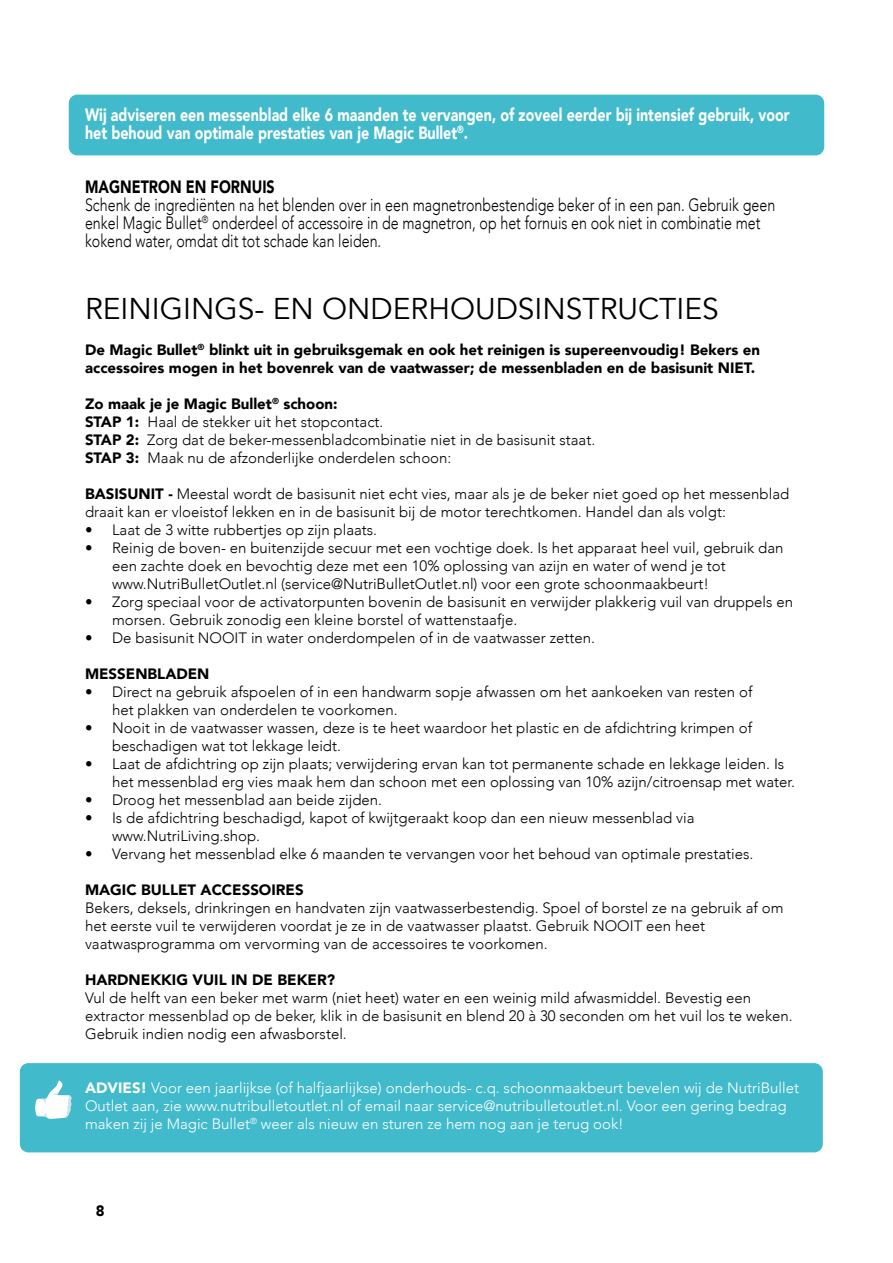
<style>
.page{position:relative;width:893px;height:1263px;background:#fff}
.page>*{position:absolute;margin:0;border:0;box-sizing:border-box;transform-origin:0 0}
.t1{font:30px "Avenir";color:#000}
.t2{font:300 17.85px/18px "Avenir";color:#000;scale:.8 1}
.t3{font:900 17.85px/18px "Avenir";color:#fff;scale:.8 1}
.t4{font:900 17.85px "Avenir";color:#000;scale:.8 1}
.t5{font:300 15px/18px "Avenir";color:#000}
.t6{font:300 15px/18px "Avenir";color:#fff}
.t7{font:900 15px/18px "Avenir";color:#000}
.s1{font-weight:900}
</style>
<div class="page">
<div style="left:20px;top:1063px;width:803px;height:89px;background:#41bbcb;border-radius:9px"></div>
<svg style="left:35px;top:1080px;width:36px;height:39px"></svg>
<div style="left:69px;top:95px;width:755px;height:60px;background:#41bbcb;border-radius:9px"></div>
<p class="t3" style="left:85px;top:106px;width:882px">Wij adviseren een messenblad elke 6 maanden te vervangen, of zoveel eerder bij intensief gebruik, voor het behoud van optimale prestaties van je Magic Bullet<sup>®</sup>.</p>
<p class="t4" style="left:85px;top:172px;width:239px">MAGNETRON EN FORNUIS</p>
<p class="t2" style="left:85px;top:196px;width:864px">Schenk de ingrediënten na het blenden over in een magnetronbestendige beker of in een pan. Gebruik geen enkel Magic Bullet<sup>®</sup> onderdeel of accessoire in de magnetron, op het fornuis en ook niet in combinatie met kokend water, omdat dit tot schade kan leiden.</p>
<h1 class="t1" style="left:85px;top:291px;width:635px">REINIGINGS- EN ONDERHOUDSINSTRUCTIES</h1>
<p class="t7" style="left:85px;top:341px;width:677px">De Magic Bullet<sup>®</sup> blinkt uit in gebruiksgemak en ook het reinigen is supereenvoudig! Bekers en accessoires mogen in het bovenrek van de vaatwasser; de messenbladen en de basisunit NIET.</p>
<p class="t5" style="left:85px;top:395px;width:512px"><span class="s1">Zo maak je je Magic Bullet</span><sup>®</sup> <span class="s1">schoon:<br>STAP 1:</span> Haal de stekker uit het stopcontact.<br><span class="s1">STAP 2:</span> Zorg dat de beker-messenbladcombinatie niet in de basisunit staat.<br><span class="s1">STAP 3:</span> Maak nu de afzonderlijke onderdelen schoon:</p>
<p class="t5" style="left:85px;top:485px;width:706px"><span class="s1">BASISUNIT -</span> Meestal wordt de basisunit niet echt vies, maar als je de beker niet goed op het messenblad draait kan er vloeistof lekken en in de basisunit bij de motor terechtkomen. Handel dan als volgt:</p>
<p class="t5" style="left:85px;top:521px;width:294px">• Laat de 3 witte rubbertjes op zijn plaats.</p>
<p class="t5" style="left:112px;top:539px;width:673px;text-indent:-27px">• Reinig de boven- en buitenzijde secuur met een vochtige doek. Is het apparaat heel vuil, gebruik dan een zachte doek en bevochtig deze met een 10% oplossing van azijn en water of wend je tot www.NutriBulletOutlet.nl (service@NutriBulletOutlet.nl) voor een grote schoonmaakbeurt!</p>
<p class="t5" style="left:112px;top:593px;width:683px;text-indent:-27px">• Zorg speciaal voor de activatorpunten bovenin de basisunit en verwijder plakkerig vuil van druppels en morsen. Gebruik zonodig een kleine borstel of wattenstaafje.</p>
<p class="t5" style="left:85px;top:629px;width:512px">• De basisunit NOOIT in water onderdompelen of in de vaatwasser zetten.</p>
<p class="t7" style="left:85px;top:665px;width:126px">MESSENBLADEN</p>
<p class="t5" style="left:112px;top:683px;width:642px;text-indent:-27px">• Direct na gebruik afspoelen of in een handwarm sopje afwassen om het aankoeken van resten of het plakken van onderdelen te voorkomen.</p>
<p class="t5" style="left:112px;top:719px;width:642px;text-indent:-27px">• Nooit in de vaatwasser wassen, deze is te heet waardoor het plastic en de afdichtring krimpen of beschadigen wat tot lekkage leidt.</p>
<p class="t5" style="left:112px;top:755px;width:684px;text-indent:-27px">• Laat de afdichtring op zijn plaats; verwijdering ervan kan tot permanente schade en lekkage leiden. Is het messenblad erg vies maak hem dan schoon met een oplossing van 10% azijn/citroensap met water.</p>
<p class="t5" style="left:85px;top:791px;width:299px">• Droog het messenblad aan beide zijden.</p>
<p class="t5" style="left:112px;top:809px;width:584px;text-indent:-27px">• Is de afdichtring beschadigd, kapot of kwijtgeraakt koop dan een nieuw messenblad via www.NutriLiving.shop.</p>
<p class="t5" style="left:85px;top:845px;width:670px">• Vervang het messenblad elke 6 maanden te vervangen voor het behoud van optimale prestaties.</p>
<p class="t7" style="left:85px;top:881px;width:220px">MAGIC BULLET ACCESSOIRES</p>
<p class="t5" style="left:85px;top:899px;width:700px">Bekers, deksels, drinkringen en handvaten zijn vaatwasserbestendig. Spoel of borstel ze na gebruik af om het eerste vuil te verwijderen voordat je ze in de vaatwasser plaatst. Gebruik NOOIT een heet vaatwasprogramma om vervorming van de accessoires te voorkomen.</p>
<p class="t7" style="left:85px;top:971px;width:251px">HARDNEKKIG VUIL IN DE BEKER?</p>
<p class="t5" style="left:85px;top:989px;width:709px">Vul de helft van een beker met warm (niet heet) water en een weinig mild afwasmiddel. Bevestig een extractor messenblad op de beker, klik in de basisunit en blend 20 à 30 seconden om het vuil los te weken.<br>Gebruik indien nodig een afwasborstel.</p>
<p class="t6" style="left:85px;top:1079px;width:715px"><span class="s1">ADVIES!</span> Voor een jaarlijkse (of halfjaarlijkse) onderhouds- c.q. schoonmaakbeurt bevelen wij de NutriBullet<br>Outlet aan, zie www.nutribulletoutlet.nl of email naar service@nutribulletoutlet.nl. Voor een gering bedrag maken zij je Magic Bullet<sup>®</sup> weer als nieuw en sturen ze hem nog aan je terug ook!</p>
<p class="t7" style="left:96px;top:1201px;width:10px">8</p>
</div>
